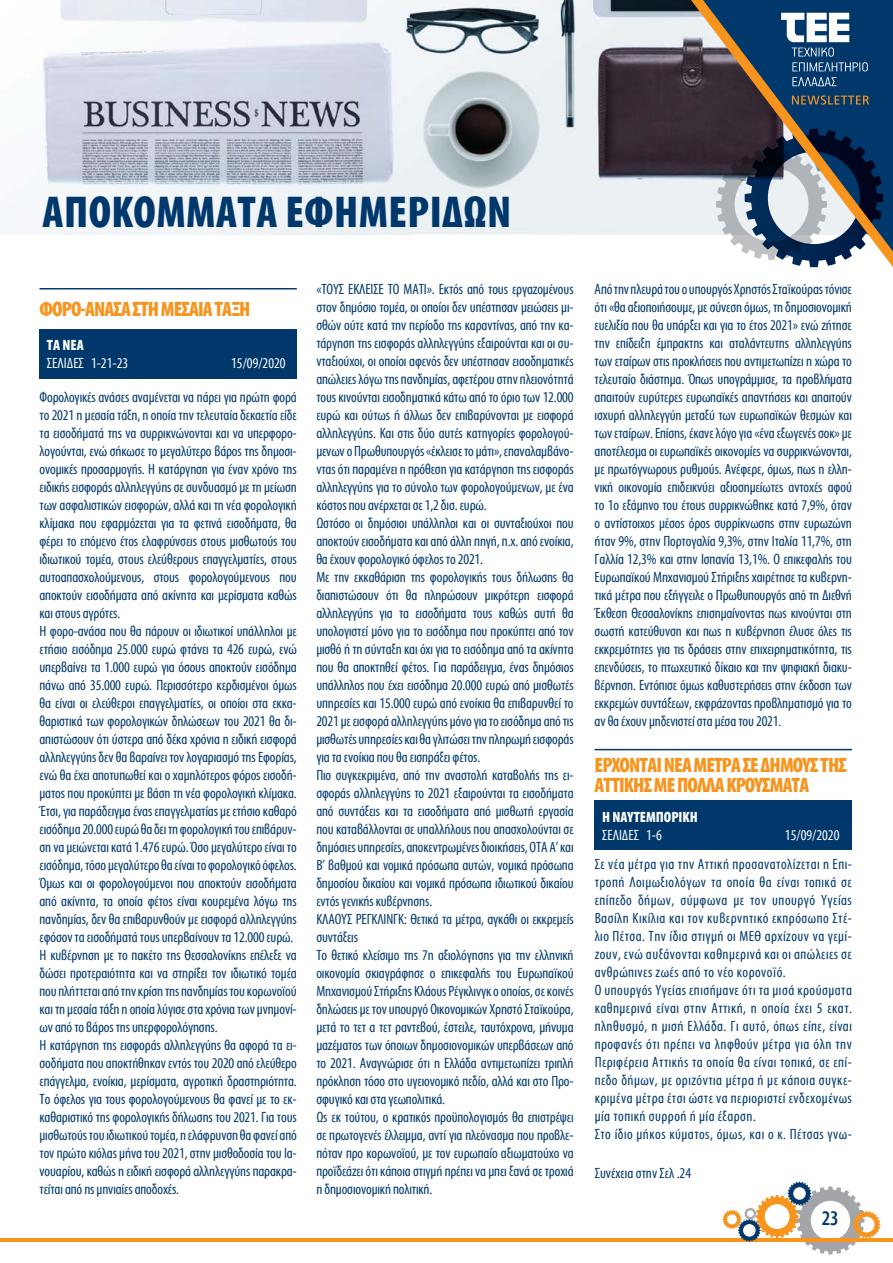
<style>
.page{position:relative;width:893px;height:1263px;background:#fff}
.page>*{position:absolute;margin:0;border:0;box-sizing:border-box;transform-origin:0 0}
.t1{font:700 45px "Myriad Condensed Greek";letter-spacing:.01em;color:#00386c}
.t2{font:700 21px/19.5px "Myriad Condensed Greek";letter-spacing:-.04em;color:#f7941e}
.t3{font:500 21px "Myriad Condensed Greek";color:#00386c}
.t4{font:15px/18px "Myriad Condensed Greek";letter-spacing:-.01em;color:#00386c}
.t5{font:15px/18px "Myriad Condensed Greek";letter-spacing:.03em;color:#00386c}
.t6{font:15px "Myriad Condensed Greek";color:#fff}
.t7{font:700 15px "Myriad Condensed Greek";color:#fff}
</style>
<div class="page">
<hr style="left:0;top:1238px;width:893px;height:3px;background:#f7941e">
<svg style="left:723px;top:1182px;width:157px;height:72px"></svg>
<img style="left:0;top:0;width:691px;height:234px">
<svg style="left:691px;top:0;width:202px;height:267px"></svg>
<svg style="left:792px;top:95px;width:77px;height:10px"></svg>
<svg style="left:781px;top:13px;width:87px;height:58px"></svg>
<svg style="left:792px;top:77px;width:45px;height:9px"></svg>
<hr style="left:40px;top:288px;width:257px;height:1px;background:#00386c">
<div style="left:40px;top:329px;width:257px;height:50px;background:#00386c"></div>
<hr style="left:595px;top:749px;width:257px;height:1px;background:#00386c">
<div style="left:595px;top:800px;width:257px;height:50px;background:#00386c"></div>
<h1 class="t1" style="left:43px;top:189px;width:470px">ΑΠΟΚΟΜΜΑΤΑ ΕΦΗΜΕΡΙΔΩΝ</h1>
<h2 class="t2" style="left:40px;top:300px;width:212px">ΦΟΡΟ-ΑΝΑΣΑ ΣΤΗ ΜΕΣΑΙΑ ΤΑΞΗ</h2>
<p class="t7" style="left:47px;top:338px;width:38px">ΤΑ ΝΕΑ</p>
<p class="t6" style="left:47px;top:356px;width:83px">ΣΕΛΙΔΕΣ 1-21-23</p>
<p class="t6" style="left:231px;top:356px;width:56px">15/09/2020</p>
<p class="t4" style="left:40px;top:389px;width:259px">Φορολογικές ανάσες αναμένεται να πάρει για πρώτη φορά το 2021 η μεσαία τάξη, η οποία την τελευταία δεκαετία είδε τα εισοδήματά της να συρρικνώνονται και να υπερφορο&shy;λογούνται, ενώ σήκωσε το μεγαλύτερο βάρος της δημοσι&shy;ονομικές προσαρμογής. Η κατάργηση για έναν χρόνο της ειδικής εισφοράς αλληλεγγύης σε συνδυασμό με τη μείωση των ασφαλιστικών εισφορών, αλλά και τη νέα φορολογική κλίμακα που εφαρμόζεται για τα φετινά εισοδήματα, θα φέρει το επόμενο έτος ελαφρύνσεις στους μισθωτούς του ιδιωτικού τομέα, στους ελεύθερους επαγγελματίες, στους αυτοαπασχολούμενους, στους φορολογούμενους που αποκτούν εισοδήματα από ακίνητα και μερίσματα καθώς και στους αγρότες.<br>Η φορο-ανάσα που θα πάρουν οι ιδιωτικοί υπάλληλοι με ετήσιο εισόδημα 25.000 ευρώ φτάνει τα 426 ευρώ, ενώ υπερβαίνει τα 1.000 ευρώ για όσους αποκτούν εισόδημα πάνω από 35.000 ευρώ. Περισσότερο κερδισμένοι όμως θα είναι οι ελεύθεροι επαγγελματίες, οι οποίοι στα εκκα&shy;θαριστικά των φορολογικών δηλώσεων του 2021 θα δι&shy;απιστώσουν ότι ύστερα από δέκα χρόνια η ειδική εισφορά αλληλεγγύης δεν θα βαραίνει τον λογαριασμό της Εφορίας, ενώ θα έχει αποτυπωθεί και ο χαμηλότερος φόρος εισοδή&shy;ματος που προκύπτει με βάση τη νέα φορολογική κλίμακα.<br>Έτσι, για παράδειγμα ένας επαγγελματίας με ετήσιο καθαρό εισόδημα 20.000 ευρώ θα δει τη φορολογική του επιβάρυν&shy;ση να μειώνεται κατά 1.476 ευρώ. Όσο μεγαλύτερο είναι το εισόδημα, τόσο μεγαλύτερο θα είναι το φορολογικό όφελος.<br>Όμως και οι φορολογούμενοι που αποκτούν εισοδήματα από ακίνητα, τα οποία φέτος είναι κουρεμένα λόγω της πανδημίας, δεν θα επιβαρυνθούν με εισφορά αλληλεγγύης εφόσον τα εισοδήματά τους υπερβαίνουν τα 12.000 ευρώ.<br>Η κυβέρνηση με το πακέτο της Θεσσαλονίκης επέλεξε να δώσει προτεραιότητα και να στηρίξει τον ιδιωτικό τομέα που πλήττεται από την κρίση της πανδημίας του κορωνοϊού και τη μεσαία τάξη η οποία λύγισε στα χρόνια των μνημονί&shy;ων από το βάρος της υπερφορολόγησης.<br>Η κατάργηση της εισφοράς αλληλεγγύης θα αφορά τα ει&shy;σοδήματα που αποκτήθηκαν εντός του 2020 από ελεύθερο επάγγελμα, ενοίκια, μερίσματα, αγροτική δραστηριότητα.<br>Το όφελος για τους φορολογούμενους θα φανεί με το εκ&shy;καθαριστικό της φορολογικής δήλωσης του 2021. Για τους μισθωτούς του ιδιωτικού τομέα, η ελάφρυνση θα φανεί από τον πρώτο κιόλας μήνα του 2021, στην μισθοδοσία του Ια&shy;νουαρίου, καθώς η ειδική εισφορά αλληλεγγύης παρακρα&shy;τείται από ης μηνιαίες αποδοχές.</p>
<p class="t4" style="left:316px;top:281px;width:259px">«ΤΟΥΣ ΕΚΛΕΙΣΕ ΤΟ ΜΑΤΙ». Εκτός από τους εργαζομένους στον δημόσιο τομέα, οι οποίοι δεν υπέστησαν μειώσεις μι&shy;σθών ούτε κατά την περίοδο της καραντίνας, από την κα&shy;τάργηση της εισφοράς αλληλεγγύης εξαιρούνται και οι συ&shy;νταξιούχοι, οι οποίοι αφενός δεν υπέστησαν εισοδηματικές απώλειες λόγω της πανδημίας, αφετέρου στην πλειονότητά τους κινούνται εισοδηματικά κάτω από το όριο των 12.000 ευρώ και ούτως ή άλλως δεν επιβαρύνονται με εισφορά αλληλεγγύης. Και στις δύο αυτές κατηγορίες φορολογού&shy;μενων ο Πρωθυπουργός «έκλεισε το μάτι», επαναλαμβάνο&shy;ντας ότι παραμένει η πρόθεση για κατάργηση της εισφοράς αλληλεγγύης για το σύνολο των φορολογούμενων, με ένα κόστος που ανέρχεται σε 1,2 δισ. ευρώ.<br>Ωστόσο οι δημόσιοι υπάλληλοι και οι συνταξιούχοι που αποκτούν εισοδήματα και από άλλη πηγή, π.χ. από ενοίκια, θα έχουν φορολογικό όφελος το 2021.<br>Με την εκκαθάριση της φορολογικής τους δήλωσης θα διαπιστώσουν ότι θα πληρώσουν μικρότερη εισφορά αλληλεγγύης για τα εισοδήματα τους καθώς αυτή θα υπολογιστεί μόνο για το εισόδημα που προκύπτει από τον μισθό ή τη σύνταξη και όχι για το εισόδημα από τα ακίνητα που θα αποκτηθεί φέτος. Για παράδειγμα, ένας δημόσιος υπάλληλος που έχει εισόδημα 20.000 ευρώ από μισθωτές υπηρεσίες και 15.000 ευρώ από ενοίκια θα επιβαρυνθεί το 2021 με εισφορά αλληλεγγύης μόνο για το εισόδημα από τις μισθωτές υπηρεσίες και θα γλιτώσει την πληρωμή εισφοράς για τα ενοίκια που θα εισπράξει φέτος.<br>Πιο συγκεκριμένα, από την αναστολή καταβολής της ει&shy;σφοράς αλληλεγγύης το 2021 εξαιρούνται τα εισοδήματα από συντάξεις και τα εισοδήματα από μισθωτή εργασία που καταβάλλονται σε υπαλλήλους που απασχολούνται σε δημόσιες υπηρεσίες, αποκεντρωμένες διοικήσεις, OTA Α’ και Β’ βαθμού και νομικά πρόσωπα αυτών, νομικά πρόσωπα δημοσίου δικαίου και νομικά πρόσωπα ιδιωτικού δικαίου εντός γενικής κυβέρνησης.<br>ΚΛΑΟΥΣ ΡΕΓΚΛΙΝΓΚ: Θετικά τα μέτρα, αγκάθι οι εκκρεμείς συντάξεις<br>Το θετικό κλείσιμο της 7η αξιολόγησης για την ελληνική οικονομία σκιαγράφησε ο επικεφαλής του Ευρωπαϊκού Μηχανισμού Στήριξης Κλάους Ρέγκλινγκ ο οποίος, σε κοινές δηλώσεις με τον υπουργό Οικονομικών Χρηστό Σταϊκούρα, μετά το τετ α τετ ραντεβού, έστειλε, ταυτόχρονα, μήνυμα μαζέματος των όποιων δημοσιονομικών υπερβάσεων από το 2021. Αναγνώρισε ότι η Ελλάδα αντιμετωπίζει τριπλή πρόκληση τόσο στο υγειονομικό πεδίο, αλλά και στο Προ&shy;σφυγικό και στα γεωπολιτικά.<br>Ως εκ τούτου, ο κρατικός προϋπολογισμός θα επιστρέψει σε πρωτογενές έλλειμμα, αντί για πλεόνασμα που προβλε&shy;πόταν προ κορωνοϊού, με τον ευρωπαίο αξιωματούχο να προϊδεάζει ότι κάποια στιγμή πρέπει να μπει ξανά σε τροχιά η δημοσιονομική πολιτική.</p>
<p class="t4" style="left:595px;top:281px;width:259px;text-align:justify">Από την πλευρά του ο υπουργός Χρηστός Σταϊκούρας τόνισε ότι «θα αξιοποιήσουμε, με σύνεση όμως, τη δημοσιονομική ευελιξία που θα υπάρξει και για το έτος 2021» ενώ ζήτησε την επίδειξη έμπρακτης και αταλάντευτης αλληλεγγύης των εταίρων στις προκλήσεις που αντιμετωπίζει η χώρα το τελευταίο διάστημα. Όπως υπογράμμισε, τα προβλήματα απαιτούν ευρύτερες ευρωπαϊκές απαντήσεις και απαιτούν ισχυρή αλληλεγγύη μεταξύ των ευρωπαϊκών θεσμών και των εταίρων. Επίσης, έκανε λόγο για «ένα εξωγενές σοκ» με αποτέλεσμα οι ευρωπαϊκές οικονομίες να συρρικνώνονται, με πρωτόγνωρους ρυθμούς. Ανέφερε, όμως, πως η ελλη&shy;νική οικονομία επιδεικνύει αξιοσημείωτες αντοχές αφού το 1ο εξάμηνο του έτους συρρικνώθηκε κατά 7,9%, όταν ο αντίστοιχος μέσος όρος συρρίκνωσης στην ευρωζώνη ήταν 9%, στην Πορτογαλία 9,3%, στην Ιταλία 11,7%, στη Γαλλία 12,3% και στην Ισπανία 13,1%. Ο επικεφαλής του Ευρωπαϊκού Μηχανισμού Στήριξης χαιρέτησε τα κυβερνη&shy;τικά μέτρα που εξήγγειλε ο Πρωθυπουργός από τη Διεθνή Έκθεση Θεσσαλονίκης επισημαίνοντας πως κινούνται στη σωστή κατεύθυνση και πως η κυβέρνηση έλυσε όλες τις εκκρεμότητες για τις δράσεις στην επιχειρηματικότητα, τις επενδύσεις, το πτωχευτικό δίκαιο και την ψηφιακή διακυ&shy;βέρνηση. Εντόπισε όμως καθυστερήσεις στην έκδοση των εκκρεμών συντάξεων, εκφράζοντας προβληματισμό για το αν θα έχουν μηδενιστεί στα μέσα του 2021.</p>
<h2 class="t2" style="left:595px;top:756px;width:254px">ΕΡΧΟΝΤΑΙ ΝΕΑ ΜΕΤΡΑ ΣΕ ΔΗΜΟΥΣ ΤΗΣ<br>ΑΤΤΙΚΗΣ ΜΕ ΠΟΛΛΑ ΚΡΟΥΣΜΑΤΑ</h2>
<p class="t7" style="left:602px;top:809px;width:97px">H ΝΑΥΤΕΜΠΟΡΙΚΗ</p>
<p class="t6" style="left:602px;top:827px;width:61px">ΣΕΛΙΔΕΣ 1-6</p>
<p class="t6" style="left:785px;top:827px;width:56px">15/09/2020</p>
<p class="t5" style="left:595px;top:855px;width:259px">Σε νέα μέτρα για την Αττική προσανατολίζεται η Επι&shy;τροπή Λοιμωξιολόγων τα οποία θα είναι τοπικά σε επίπεδο δήμων, σύμφωνα με τον υπουργό Υγείας Βασίλη Κικίλια και τον κυβερνητικό εκπρόσωπο Στέ&shy;λιο Πέτσα. Την ίδια στιγμή οι ΜΕΘ αρχίζουν να γεμί&shy;ζουν, ενώ αυξάνονται καθημερινά και οι απώλειες σε ανθρώπινες ζωές από το νέο κορονοϊό.<br>Ο υπουργός Υγείας επισήμανε ότι τα μισά κρούσματα καθημερινά είναι στην Αττική, η οποία έχει 5 εκατ. πληθυσμό, η μισή Ελλάδα. Γι αυτό, όπως είπε, είναι προφανές ότι πρέπει να ληφθούν μέτρα για όλη την Περιφέρεια Αττικής τα οποία θα είναι τοπικά, σε επί&shy;πεδο δήμων, με οριζόντια μέτρα ή με κάποια συγκε&shy;κριμένα μέτρα έτσι ώστε να περιοριστεί ενδεχομένως μία τοπική συρροή ή μία έξαρση.<br>Στο ίδιο μήκος κύματος, όμως, και ο κ. Πέτσας γνω-</p>
<p class="t4" style="left:595px;top:1164px;width:98px">Συνέχεια στην Σελ .24</p>
<h2 class="t3" style="left:822px;top:1208px;width:19px">23</h2>
</div>
